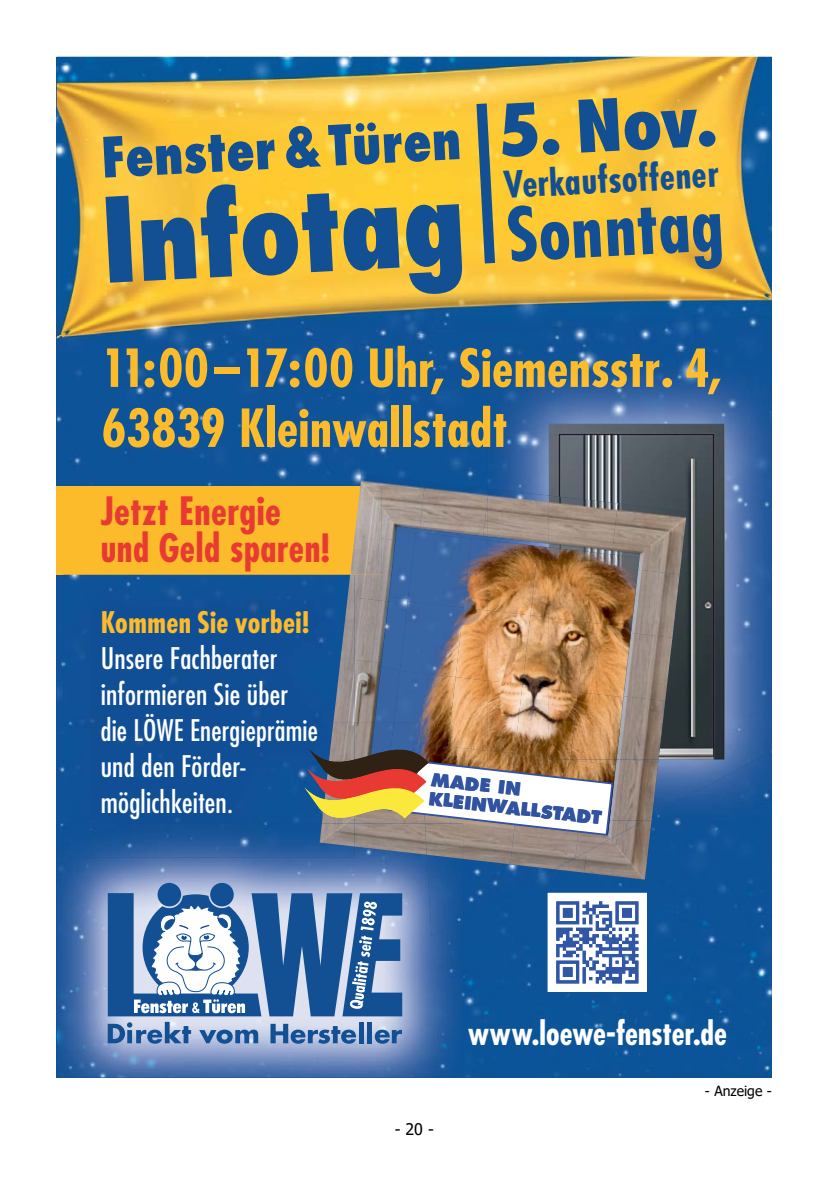
<style>
.page{position:relative;width:840px;height:1191px;background:#fff}
.page>*{position:absolute;margin:0;border:0;box-sizing:border-box;transform-origin:0 0}
.t1{font:800 condensed 114px "Futura Std";color:#124f93}
.t2{font:700 condensed 72px "Futura Std";color:#124f93}
.t3{font:800 condensed 70px "Futura Std";color:#124f93}
.t4{font:800 condensed 54px "Futura Std";color:#124f93}
.t5{font:700 condensed 51px/60px "Futura Std";letter-spacing:.005em;color:#fbbb2b}
.t6{font:700 condensed 38px/37px "Futura Std";letter-spacing:.01em;color:#e83a33}
.t7{font:700 condensed 36px "Futura Std";color:#124f93}
.t8{font:700 condensed 32px "Futura Std";color:#fff}
.t9{font:condensed 29px/36px "Futura Std";letter-spacing:.005em;color:#fff}
.t10{font:700 condensed 29px "Futura Std";letter-spacing:.01em;color:#fbbb2b}
.t11{font:800 17.6px/19.6px "Futura";color:#3253a1}
.t12{font:16px "Tahoma";color:#000}
.t13{font:14px "Tahoma";color:#000}
</style>
<div class="page">
<img style="left:720px;top:352px;width:51px;height:11px">
<div style="left:57px;top:353px;width:430px;height:369px;background:#0d5398"></div>
<img style="left:57px;top:353px;width:44px;height:1px">
<img style="left:414px;top:334px;width:357px;height:12px">
<div style="left:107px;top:346px;width:613px;height:48px;background:#0e5398"></div>
<div style="left:103px;top:406px;width:384px;height:41px;background:#0e5398"></div>
<svg style="left:57px;top:352px;width:50px;height:1px"></svg>
<img style="left:57px;top:176px;width:357px;height:176px">
<img style="left:413px;top:176px;width:358px;height:158px">
<img style="left:57px;top:57px;width:714px;height:119px">
<img style="left:107px;top:346px;width:94px;height:5px">
<img style="left:57px;top:57px;width:170px;height:9px">
<div style="left:57px;top:722px;width:264px;height:101px;background:#104f96"></div>
<div style="left:463px;top:820px;width:308px;height:257px;background:#0d5498"></div>
<img style="left:547px;top:893px;width:99px;height:99px">
<img style="left:556px;top:901px;width:82px;height:82px">
<div style="left:57px;top:486px;width:324px;height:88px;background:#fbbb2b"></div>
<div style="left:64px;top:574px;width:269px;height:148px;background:#104f96"></div>
<img style="left:487px;top:363px;width:284px;height:388px">
<img style="left:657px;top:751px;width:114px;height:69px">
<img style="left:487px;top:363px;width:233px;height:31px">
<img style="left:487px;top:406px;width:19px;height:41px">
<img style="left:548px;top:424px;width:176px;height:335px">
<img style="left:57px;top:823px;width:406px;height:254px">
<img style="left:64px;top:823px;width:290px;height:34px">
<div style="left:210px;top:883px;width:24px;height:23px;background:#124f93;border-radius:50%"></div>
<div style="left:157px;top:883px;width:24px;height:23px;background:#124f93;border-radius:50%"></div>
<svg style="left:108px;top:893px;width:294px;height:150px;background:#7193be"></svg>
<img style="left:360px;top:474px;width:65px;height:64px">
<img style="left:419px;top:481px;width:68px;height:52px">
<img style="left:483px;top:495px;width:4px;height:38px">
<img style="left:354px;top:538px;width:35px;height:59px">
<img style="left:354px;top:597px;width:27px;height:63px">
<img style="left:354px;top:660px;width:27px;height:62px">
<img style="left:450px;top:836px;width:60px;height:28px">
<img style="left:510px;top:836px;width:65px;height:33px">
<img style="left:575px;top:836px;width:8px;height:16px">
<img style="left:354px;top:722px;width:11px;height:7px">
<img style="left:554px;top:852px;width:29px;height:20px">
<img style="left:583px;top:820px;width:68px;height:59px">
<img style="left:350px;top:486px;width:31px;height:88px">
<img style="left:333px;top:574px;width:21px;height:148px">
<img style="left:321px;top:722px;width:33px;height:7px">
<svg style="left:350px;top:571px;width:4px;height:3px"></svg>
<img style="left:487px;top:488px;width:61px;height:49px">
<img style="left:616px;top:759px;width:41px;height:61px">
<svg style="left:643px;top:816px;width:8px;height:4px"></svg>
<img style="left:548px;top:495px;width:69px;height:49px">
<img style="left:612px;top:503px;width:74px;height:71px">
<img style="left:639px;top:569px;width:40px;height:69px">
<img style="left:639px;top:633px;width:33px;height:68px">
<img style="left:639px;top:696px;width:25px;height:63px">
<img style="left:425px;top:836px;width:38px;height:23px">
<img style="left:354px;top:836px;width:72px;height:18px">
<img style="left:319px;top:836px;width:35px;height:10px">
<img style="left:389px;top:526px;width:68px;height:71px">
<img style="left:471px;top:533px;width:16px;height:5px">
<img style="left:381px;top:597px;width:26px;height:70px">
<img style="left:375px;top:667px;width:24px;height:55px">
<img style="left:365px;top:722px;width:19px;height:7px">
<img style="left:487px;top:537px;width:61px;height:9px">
<img style="left:548px;top:544px;width:91px;height:13px">
<img style="left:615px;top:765px;width:1px;height:55px">
<img style="left:623px;top:557px;width:16px;height:202px">
<img style="left:407px;top:532px;width:64px;height:69px">
<img style="left:463px;top:538px;width:24px;height:70px">
<img style="left:399px;top:601px;width:64px;height:69px">
<img style="left:455px;top:608px;width:32px;height:69px">
<img style="left:394px;top:670px;width:61px;height:59px">
<img style="left:447px;top:677px;width:40px;height:52px">
<img style="left:384px;top:722px;width:40px;height:7px">
<img style="left:487px;top:540px;width:51px;height:70px">
<img style="left:530px;top:546px;width:18px;height:69px">
<img style="left:487px;top:610px;width:43px;height:70px">
<img style="left:522px;top:615px;width:26px;height:69px">
<img style="left:487px;top:680px;width:35px;height:49px">
<img style="left:514px;top:684px;width:34px;height:45px">
<img style="left:548px;top:547px;width:45px;height:71px">
<img style="left:585px;top:552px;width:53px;height:75px">
<img style="left:548px;top:618px;width:37px;height:70px">
<img style="left:577px;top:622px;width:54px;height:75px">
<img style="left:548px;top:688px;width:30px;height:41px">
<img style="left:570px;top:692px;width:53px;height:67px">
<img style="left:304px;top:729px;width:310px;height:107px">
<svg style="left:470px;top:93px;width:30px;height:181px;background:#b6a552"></svg>
<h3 class="t4" style="left:99px;top:124px;width:362px;rotate:-3deg">Fenster &amp; Türen</h3>
<h1 class="t1" style="left:97px;top:169px;width:366px;rotate:-3deg">Infotag</h1>
<h3 class="t3" style="left:495px;top:87px;width:221px;rotate:-3deg">5. Nov.</h3>
<p class="t7" style="left:502px;top:162px;width:217px;rotate:-3deg">Verkaufsoffener</p>
<h2 class="t2" style="left:503px;top:190px;width:222px;rotate:-3deg">Sonntag</h2>
<h3 class="t5" style="left:101px;top:338px;width:621px">11:00 –17:00 Uhr, Siemensstr. 4,<br>63839 Kleinwallstadt</h3>
<h3 class="t6" style="left:101px;top:492px;width:230px">Jetzt Energie und Geld sparen!</h3>
<p class="t10" style="left:101px;top:604px;width:210px">Kommen Sie vorbei!</p>
<p class="t9" style="left:101px;top:640px;width:218px">Unsere Fachberater informieren Sie über die LÖWE Energieprämie und den Förder&shy;möglichkeiten.</p>
<p class="t11" style="left:431px;top:770px;width:175px;rotate:6deg">MADE IN<br>KLEINWALLSTADT</p>
<p class="t12" style="left:394px;top:1118px;width:41px">- 20 -</p>
<p class="t8" style="left:467px;top:1012px;width:260px">www.loewe-fenster.de</p>
<p class="t13" style="left:704px;top:1081px;width:68px">- Anzeige -</p>
</div>
